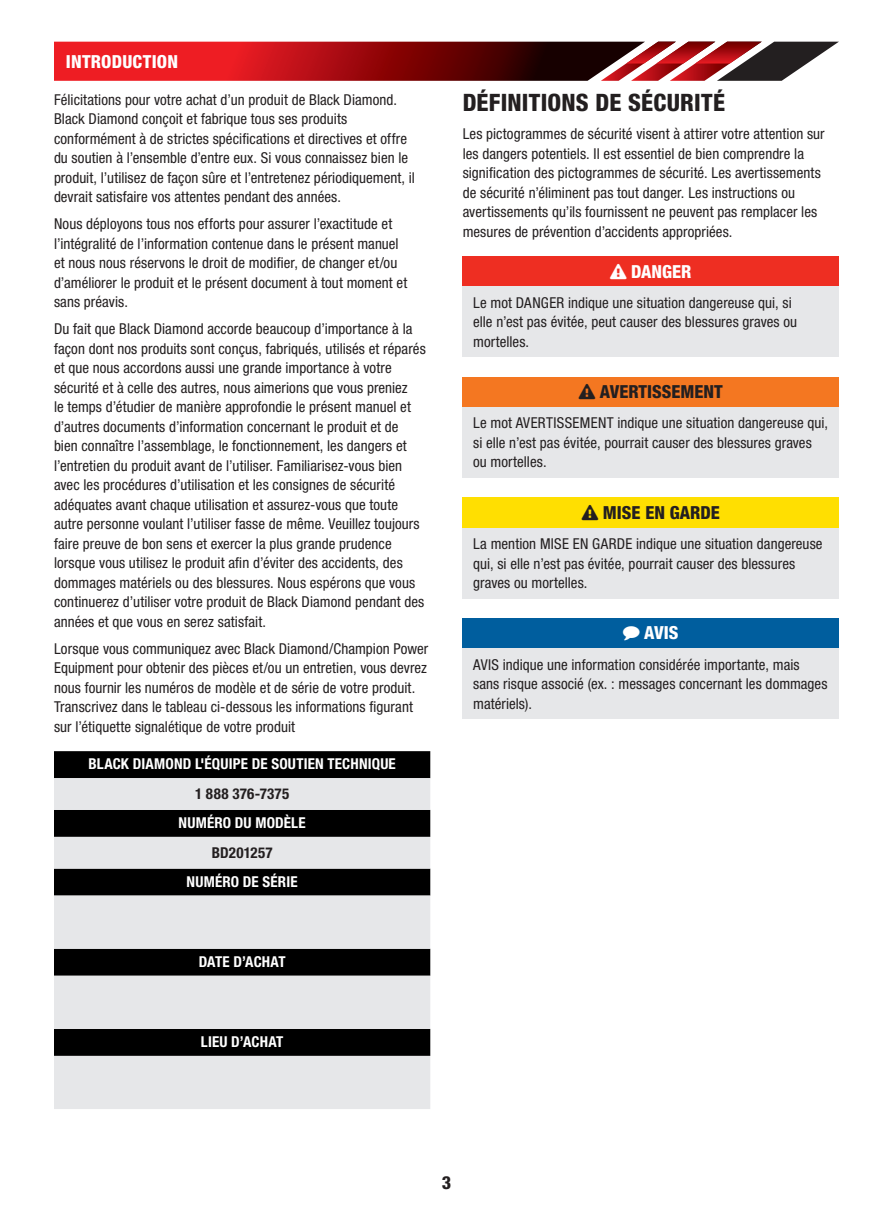
<style>
.page{position:relative;width:893px;height:1212px;background:#fff}
.page>*{position:absolute;margin:0;border:0;box-sizing:border-box;transform-origin:0 0}
.t1{font:800 condensed 24px "Helvetica Neue LT Std";letter-spacing:.01em;color:#231f20}
.t2{font:800 condensed 18px "Helvetica Neue LT Std";color:#231f20}
.t3{font:800 condensed 18px "Helvetica Neue LT Std";color:#fff}
.t4{font:condensed 15px/19.5px "Helvetica Neue LT Std";letter-spacing:.005em;color:#231f20}
.t5{font:700 condensed 15px "Helvetica Neue LT Std";letter-spacing:.01em;color:#fff}
.t6{font:700 condensed 15px "Helvetica Neue LT Std";letter-spacing:.015em;color:#231f20}
</style>
<div class="page">
<svg style="left:54px;top:42px;width:785px;height:39px;background:#9c272b"></svg>
<div style="left:54px;top:751px;width:376px;height:27px;background:#000"></div>
<svg style="left:54px;top:778px;width:376px;height:331px;background:#9b9c9d"></svg>
<div style="left:463px;top:256px;width:376px;height:31px;background:#ee2e22"></div>
<div style="left:463px;top:287px;width:376px;height:70px;background:#e6e7e9"></div>
<div style="left:463px;top:377px;width:376px;height:30px;background:#f47721"></div>
<div style="left:463px;top:407px;width:376px;height:71px;background:#e6e7e9"></div>
<div style="left:463px;top:497px;width:376px;height:31px;background:#ffdf01"></div>
<div style="left:463px;top:528px;width:376px;height:70px;background:#e6e7e9"></div>
<div style="left:463px;top:618px;width:376px;height:30px;background:#005e9e"></div>
<div style="left:463px;top:648px;width:376px;height:71px;background:#e6e7e9"></div>
<p class="t3" style="left:66px;top:51px;width:16px">INTRODUCTION</p>
<p class="t4" style="left:54px;top:90px;width:362px">Félicitations pour votre achat d’un produit de Black Diamond.<br>Black Diamond conçoit et fabrique tous ses produits conformément à de strictes spécifications et directives et offre du soutien à l’ensemble d’entre eux. Si vous connaissez bien le produit, l’utilisez de façon sûre et l’entretenez périodiquement, il devrait satisfaire vos attentes pendant des années.</p>
<p class="t4" style="left:54px;top:214px;width:355px">Nous déployons tous nos efforts pour assurer l’exactitude et l’intégralité de l’information contenue dans le présent manuel et nous nous réservons le droit de modifier, de changer et/ou d’améliorer le produit et le présent document à tout moment et sans préavis.</p>
<p class="t4" style="left:54px;top:319px;width:373px">Du fait que Black Diamond accorde beaucoup d’importance à la façon dont nos produits sont conçus, fabriqués, utilisés et réparés et que nous accordons aussi une grande importance à votre sécurité et à celle des autres, nous aimerions que vous preniez<br>le temps d’étudier de manière approfondie le présent manuel et d’autres documents d’information concernant le produit et de bien connaître l’assemblage, le fonctionnement, les dangers et l’entretien du produit avant de l’utiliser. Familiarisez-vous bien avec les procédures d’utilisation et les consignes de sécurité adéquates avant chaque utilisation et assurez-vous que toute autre personne voulant l’utiliser fasse de même. Veuillez toujours faire preuve de bon sens et exercer la plus grande prudence lorsque vous utilisez le produit afin d’éviter des accidents, des dommages matériels ou des blessures. Nous espérons que vous continuerez d’utiliser votre produit de Black Diamond pendant des années et que vous en serez satisfait.</p>
<p class="t4" style="left:54px;top:638px;width:376px">Lorsque vous communiquez avec Black Diamond/Champion Power Equipment pour obtenir des pièces et/ou un entretien, vous devrez nous fournir les numéros de modèle et de série de votre produit.<br>Transcrivez dans le tableau ci-dessous les informations figurant sur l’étiquette signalétique de votre produit</p>
<p class="t5" style="left:88px;top:755px;width:309px">BLACK DIAMOND L'ÉQUIPE DE SOUTIEN TECHNIQUE</p>
<p class="t6" style="left:195px;top:785px;width:96px">1 888 376-7375</p>
<p class="t5" style="left:179px;top:814px;width:128px">NUMÉRO DU MODÈLE</p>
<p class="t6" style="left:212px;top:844px;width:62px">BD201257</p>
<p class="t5" style="left:187px;top:872px;width:111px">NUMÉRO DE SÉRIE</p>
<p class="t5" style="left:199px;top:952px;width:88px">DATE D’ACHAT</p>
<p class="t5" style="left:201px;top:1033px;width:84px">LIEU D’ACHAT</p>
<h1 class="t1" style="left:463px;top:88px;width:264px">DÉFINITIONS DE SÉCURITÉ</h1>
<p class="t4" style="left:463px;top:124px;width:363px">Les pictogrammes de sécurité visent à attirer votre attention sur les dangers potentiels. Il est essentiel de bien comprendre la signification des pictogrammes de sécurité. Les avertissements de sécurité n’éliminent pas tout danger. Les instructions ou avertissements qu’ils fournissent ne peuvent pas remplacer les mesures de prévention d’accidents appropriées.</p>
<p class="t3" style="left:610px;top:260px;width:83px">❑ DANGER</p>
<p class="t4" style="left:473px;top:293px;width:325px">Le mot DANGER indique une situation dangereuse qui, si elle n’est pas évitée, peut causer des blessures graves ou mortelles.</p>
<p class="t2" style="left:579px;top:381px;width:145px">❑ AVERTISSEMENT</p>
<p class="t4" style="left:473px;top:413px;width:356px">Le mot AVERTISSEMENT indique une situation dangereuse qui, si elle n’est pas évitée, pourrait causer des blessures graves ou mortelles.</p>
<p class="t2" style="left:582px;top:501px;width:139px">❑ MISE EN GARDE</p>
<p class="t4" style="left:473px;top:534px;width:351px">La mention MISE EN GARDE indique une situation dangereuse qui, si elle n’est pas évitée, pourrait causer des blessures graves ou mortelles.</p>
<p class="t3" style="left:623px;top:622px;width:57px">◆ AVIS</p>
<p class="t4" style="left:473px;top:654px;width:356px">AVIS indique une information considérée importante, mais sans risque associé (ex. : messages concernant les dommages matériels).</p>
<p class="t2" style="left:442px;top:1171px;width:11px">3</p>
</div>
